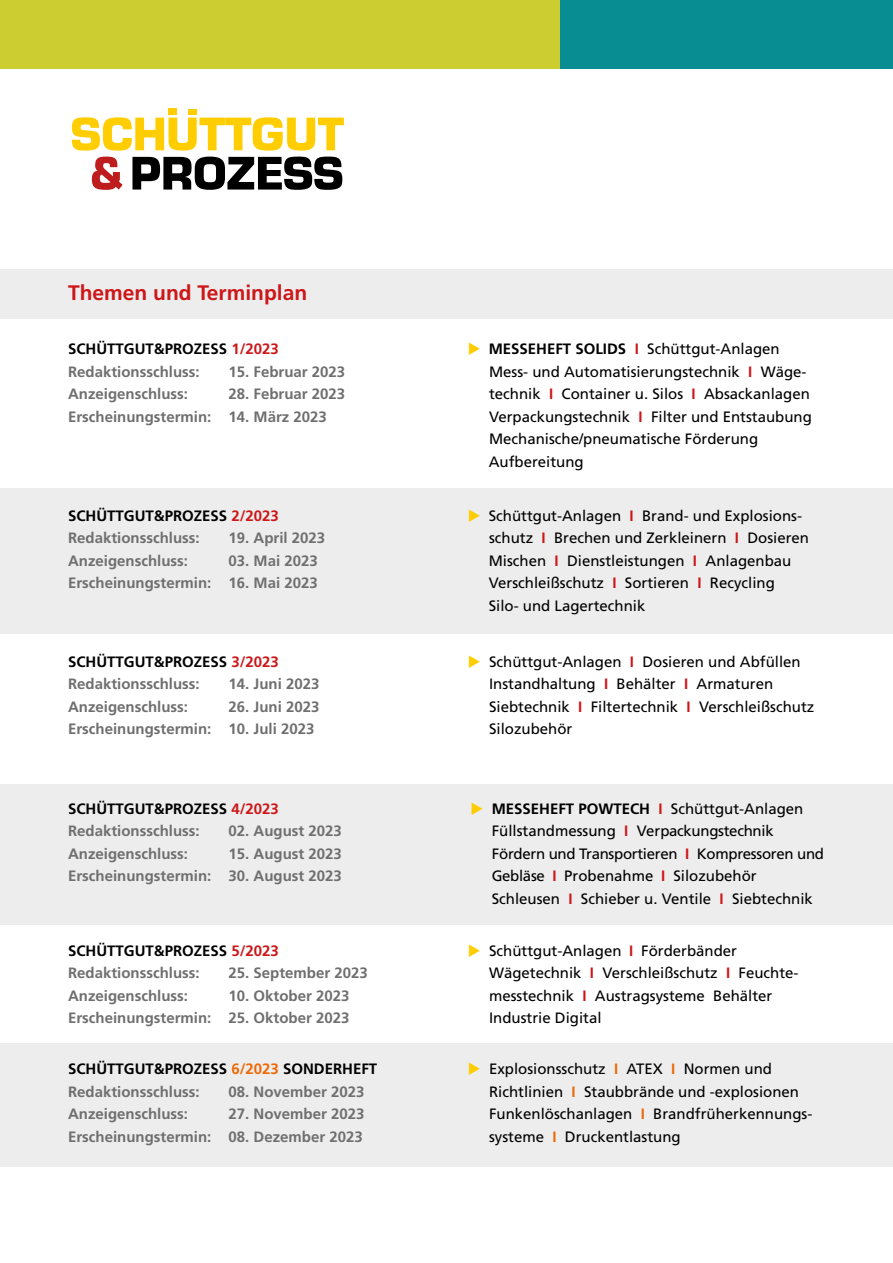
<style>
.page{position:relative;width:893px;height:1263px;background:#fff}
.page>*{position:absolute;margin:0;border:0;box-sizing:border-box;transform-origin:0 0}
.t1{font:700 21px "Frutiger";color:#cd1719}
.t2{font:15px/22.5px "Frutiger";color:#000}
.t3{font:700 15px/22.5px "Frutiger";color:#706f6f}
.t4{font:700 15px/22.5px "Frutiger";color:#000}
.s1{color:#000}
.s2{color:#cd1719}
.s3{color:#ed6907}
.s4{color:#706f6f}
.s5{color:#fc0}
.s6{font-weight:700}
.s7{font-weight:700;color:#cd1719}
.s8{font-weight:700;color:#ed6907}
</style>
<div class="page">
<div style="left:0;top:269px;width:893px;height:50px;background:#ededed"></div>
<div style="left:0;top:488px;width:893px;height:146px;background:#ededed"></div>
<div style="left:0;top:784px;width:893px;height:140px;background:#ededed"></div>
<div style="left:0;top:1043px;width:893px;height:123px;background:#ededed"></div>
<svg style="left:72px;top:117px;width:272px;height:34px"></svg>
<svg style="left:92px;top:157px;width:31px;height:33px"></svg>
<svg style="left:132px;top:157px;width:211px;height:33px"></svg>
<div style="left:168px;top:108px;width:9px;height:6px;background:#ffcd00"></div>
<div style="left:188px;top:109px;width:9px;height:6px;background:#ffcd00"></div>
<div style="left:0;top:0;width:560px;height:68px;background:#cbcd30"></div>
<div style="left:560px;top:0;width:333px;height:68px;background:#088e92"></div>
<h1 class="t1" style="left:68px;top:281px;width:241px">Themen und Terminplan</h1>
<p class="t3" style="left:68px;top:338px;width:212px"><span class="s1">SCHÜTTGUT&amp;PROZESS</span> <span class="s2">1/2023<br></span>Redaktionsschluss:</p>
<p class="t3" style="left:229px;top:360px;width:118px">15. Februar 2023</p>
<p class="t3" style="left:68px;top:383px;width:121px">Anzeigenschluss:</p>
<p class="t3" style="left:68px;top:383px;width:279px;text-indent:161px">28. Februar 2023<br>Erscheinungstermin: 14. März 2023</p>
<p class="t3" style="left:68px;top:505px;width:212px"><span class="s1">SCHÜTTGUT&amp;PROZESS</span> <span class="s2">2/2023<br></span>Redaktionsschluss:</p>
<p class="t3" style="left:229px;top:527px;width:98px">19. April 2023</p>
<p class="t3" style="left:68px;top:550px;width:121px">Anzeigenschluss:</p>
<p class="t3" style="left:68px;top:550px;width:251px;text-align:right">03. Mai 2023<br>Erscheinungstermin: 16. Mai 2023</p>
<p class="t3" style="left:68px;top:650px;width:212px"><span class="s1">SCHÜTTGUT&amp;PROZESS</span> <span class="s2">3/2023<br></span>Redaktionsschluss:</p>
<p class="t3" style="left:229px;top:673px;width:92px">14. Juni 2023</p>
<p class="t3" style="left:68px;top:695px;width:121px">Anzeigenschluss:</p>
<p class="t3" style="left:68px;top:695px;width:253px;text-indent:161px">26. Juni 2023<br>Erscheinungstermin: 10. Juli 2023</p>
<p class="t3" style="left:68px;top:797px;width:212px"><span class="s1">SCHÜTTGUT&amp;PROZESS</span> <span class="s2">4/2023<br></span>Redaktionsschluss:</p>
<p class="t3" style="left:229px;top:820px;width:115px">02. August 2023</p>
<p class="t3" style="left:68px;top:842px;width:121px">Anzeigenschluss:</p>
<p class="t3" style="left:68px;top:842px;width:275px;text-align:right">15. August 2023<br>Erscheinungstermin: 30. August 2023</p>
<p class="t3" style="left:68px;top:939px;width:212px"><span class="s1">SCHÜTTGUT&amp;PROZESS</span> <span class="s2">5/2023<br></span>Redaktionsschluss:</p>
<p class="t3" style="left:229px;top:962px;width:141px">25. September 2023</p>
<p class="t3" style="left:68px;top:984px;width:121px">Anzeigenschluss:</p>
<p class="t3" style="left:68px;top:984px;width:283px;text-align:right">10. Oktober 2023<br>Erscheinungstermin: 25. Oktober 2023</p>
<p class="t4" style="left:68px;top:1058px;width:311px">SCHÜTTGUT&amp;PROZESS <span class="s3">6/2023</span> SONDERHEFT<br><span class="s4">Redaktionsschluss:</span></p>
<p class="t3" style="left:229px;top:1081px;width:137px">08. November 2023</p>
<p class="t3" style="left:68px;top:1103px;width:121px">Anzeigenschluss:</p>
<p class="t3" style="left:68px;top:1103px;width:298px;text-align:right">27. November 2023<br>Erscheinungstermin: 08. Dezember 2023</p>
<p class="t2" style="left:489px;top:338px;width:325px;text-indent:-21px"><span class="s5">◆</span> <span class="s6">MESSEHEFT SOLIDS</span> <span class="s7">I</span> Schüttgut-Anlagen Mess- und Automatisierungstechnik <span class="s7">I</span> Wäge&shy;technik <span class="s7">I</span> Container u. Silos <span class="s7">I</span> Absackanlagen Verpackungstechnik <span class="s7">I</span> Filter und Entstaubung Mechanische/pneumatische Förderung Aufbereitung</p>
<p class="t2" style="left:489px;top:505px;width:322px;text-indent:-21px"><span class="s5">◆</span> Schüttgut-Anlagen <span class="s7">I</span> Brand- und Explosions&shy;schutz <span class="s7">I</span> Brechen und Zerkleinern <span class="s7">I</span> Dosieren Mischen <span class="s7">I</span> Dienstleistungen <span class="s7">I</span> Anlagenbau Verschleißschutz <span class="s7">I</span> Sortieren <span class="s7">I</span> Recycling<br>Silo- und Lagertechnik</p>
<p class="t2" style="left:489px;top:650px;width:327px;text-indent:-21px"><span class="s5">◆</span> Schüttgut-Anlagen <span class="s7">I</span> Dosieren und Abfüllen Instandhaltung <span class="s7">I</span> Behälter <span class="s7">I</span> Armaturen Siebtechnik <span class="s7">I</span> Filtertechnik <span class="s7">I</span> Verschleißschutz Silozubehör</p>
<p class="t2" style="left:492px;top:798px;width:334px;text-indent:-21px"><span class="s5">◆</span> <span class="s6">MESSEHEFT POWTECH</span> <span class="s7">I</span> Schüttgut-Anlagen Füllstandmessung <span class="s7">I</span> Verpackungstechnik Fördern und Trans por tieren <span class="s7">I</span> Kompressoren und Gebläse <span class="s7">I</span> Probe nahme <span class="s7">I</span> Silozubehör Schleusen <span class="s7">I</span> Schieber u. Ventile <span class="s7">I</span> Siebtechnik</p>
<p class="t2" style="left:489px;top:940px;width:311px;text-indent:-21px"><span class="s5">◆</span> Schüttgut-Anlagen <span class="s7">I</span> Förderbänder Wägetechnik <span class="s7">I</span> Verschleißschutz <span class="s7">I</span> Feuchte&shy;messtechnik <span class="s7">I</span> Austragsysteme Behälter Industrie Digital</p>
<p class="t2" style="left:489px;top:1058px;width:325px;text-indent:-21px"><span class="s5">◆</span> Explosionsschutz <span class="s8">I</span> ATEX <span class="s8">I</span> Normen und Richtlinien <span class="s8">I</span> Staubbrände und -explosionen Funkenlöschanlagen <span class="s8">I</span> Brandfrüherkennungs&shy;systeme <span class="s8">I</span> Druckentlastung</p>
</div>
